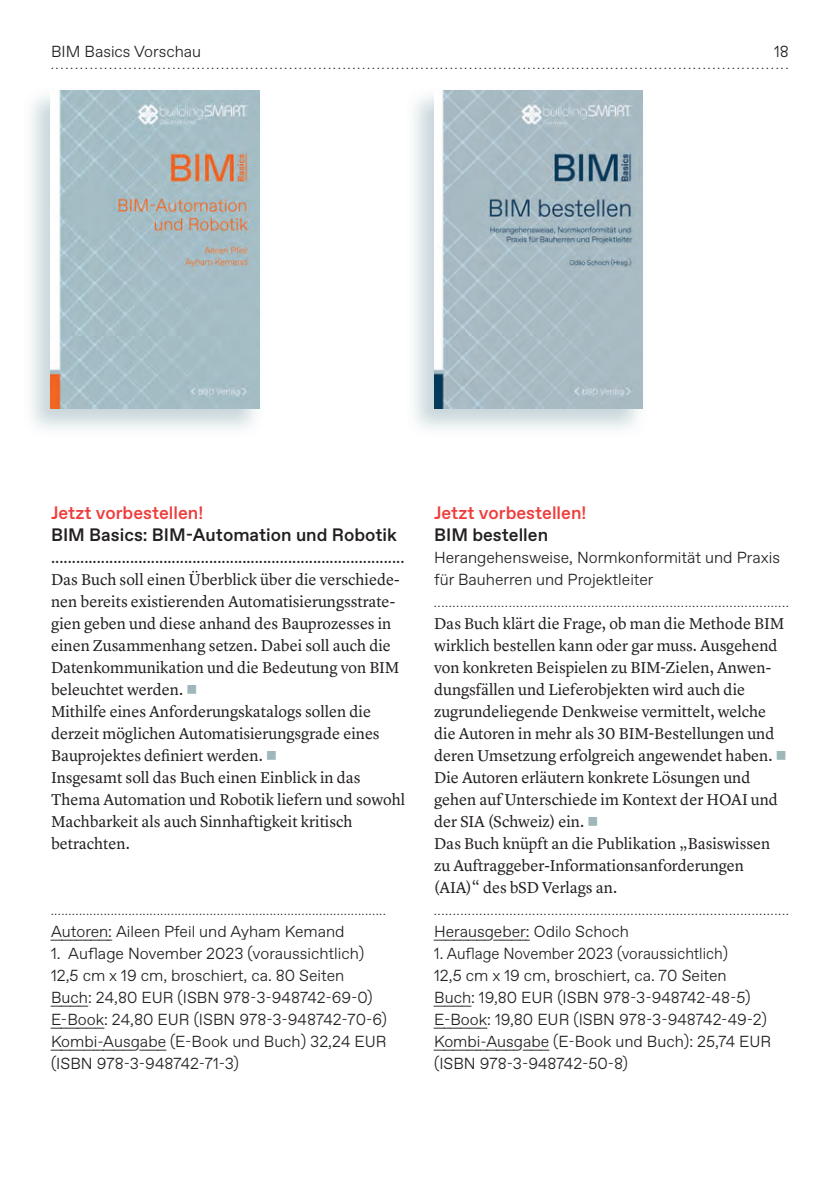
<style>
.page{position:relative;width:840px;height:1191px;background:#fff}
.page>*{position:absolute;margin:0;border:0;box-sizing:border-box;transform-origin:0 0}
.t1{font:500 18px "Favorit Pro";color:#231f20}
.t2{font:500 18px "Favorit Pro";color:#ee3d3c}
.t3{font:16.2px/22px "Lyon Text";color:#231f20}
.t4{font:300 16px/22px "Favorit Pro";color:#231f20}
.t5{font:300 16px/22px "Favorit Pro";color:#231f20;scale:.95 1}
.t6{font:300 16px "Favorit Lining Std";color:#231f20}
.t7{font:10px "Favorit Pro";color:#231f20}
.t8{font:10px "Lyon Text";color:#231f20}
.s1{font-family:"Favorit Lining Std"}
.s2{font-family:"Favorit Pro"}
</style>
<div class="page">
<img style="left:414px;top:90px;width:229px;height:339px">
<img style="left:434px;top:90px;width:208px;height:318px">
<img style="left:31px;top:90px;width:229px;height:339px">
<img style="left:51px;top:91px;width:208px;height:318px">
<p class="t4" style="left:773px;top:40px;width:16px">18</p>
<p class="t7" style="left:51px;top:59px;width:738px">........................................................................................................................................................</p>
<p class="t4" style="left:51px;top:40px;width:151px">BIM Basics Vorschau</p>
<p class="t2" style="left:51px;top:500px;width:154px">Jetzt vorbestellen!</p>
<p class="t1" style="left:51px;top:522px;width:347px">BIM Basics: BIM-Automation und Robotik</p>
<p class="t3" style="left:51px;top:545px;width:355px">.....................................................................................<br>Das Buch soll einen Überblick über die verschiede&shy;nen bereits existierenden Automatisierungsstrate&shy;gien geben und diese anhand des Bauprozesses in einen Zusammenhang setzen. Dabei soll auch die Datenkommunikation und die Bedeutung von BIM beleuchtet werden.<br>Mithilfe eines Anforderungskatalogs sollen die derzeit möglichen Automatisierungsgrade eines Bauprojektes definiert werden.<br>Insgesamt soll das Buch einen Einblick in das Thema Automation und Robotik liefern und sowohl Machbarkeit als auch Sinnhaftigkeit kritisch betrachten.</p>
<p class="t8" style="left:51px;top:904px;width:336px">...............................................................................................</p>
<p class="t4" style="left:51px;top:920px;width:295px"><span class="s1">Autoren:</span> Aileen Pfeil und Ayham Kemand</p>
<p class="t4" style="left:51px;top:942px;width:337px">1. Auflage November 2023 (voraussichtlich)<br>12,5 cm x 19 cm, broschiert, ca. 80 Seiten <span class="s1">Buch</span>: 24,80 EUR (ISBN 978-3-948742-69-0)<br><span class="s1">E-Book</span>: 24,80 EUR (ISBN 978-3-948742-70-6)<br><span class="s1">Kombi-Ausgabe</span> (E-Book und Buch) 32,24 EUR (ISBN 978-3-948742-71-3)</p>
<p class="t2" style="left:434px;top:500px;width:154px">Jetzt vorbestellen!</p>
<p class="t1" style="left:434px;top:522px;width:115px">BIM bestellen</p>
<p class="t4" style="left:434px;top:546px;width:347px">Herangehensweise, Normkonformität und Praxis für Bauherren und Projektleiter</p>
<p class="t7" style="left:434px;top:597px;width:356px">...............................................................................................</p>
<p class="t3" style="left:434px;top:611px;width:351px">Das Buch klärt die Frage, ob man die Methode BIM wirklich bestellen kann oder gar muss. Ausgehend von konkreten Beispielen zu BIM-Zielen, Anwen&shy;dungsfällen und Lieferobjekten wird auch die zugrundeliegende Denkweise vermittelt, welche die Autoren in mehr als 30 BIM-Bestellungen und deren Umsetzung erfolgreich angewendet haben.<br>Die Autoren erläutern konkrete Lösungen und gehen auf Unterschiede im Kontext der HOAI und der SIA (Schweiz) ein.<br>Das Buch knüpft an die Publikation „Basiswissen zu Auftraggeber-Informationsanforderungen (AIA)“ des bSD Verlags an.</p>
<p class="t7" style="left:434px;top:905px;width:356px">..............................................................................................</p>
<p class="t6" style="left:434px;top:920px;width:196px">Herausgeber: <span class="s2">Odilo Schoch</span></p>
<p class="t5" style="left:434px;top:942px;width:356px">1. Auflage November 2023 (voraussichtlich)<br>12,5 cm x 19 cm, broschiert, ca. 70 Seiten <span class="s1">Buch</span>: 19,80 EUR (ISBN 978-3-948742-48-5)<br><span class="s1">E-Book</span>: 19,80 EUR (ISBN 978-3-948742-49-2)<br><span class="s1">Kombi-Ausgabe</span> (E-Book und Buch): 25,74 EUR (ISBN 978-3-948742-50-8)</p>
</div>
